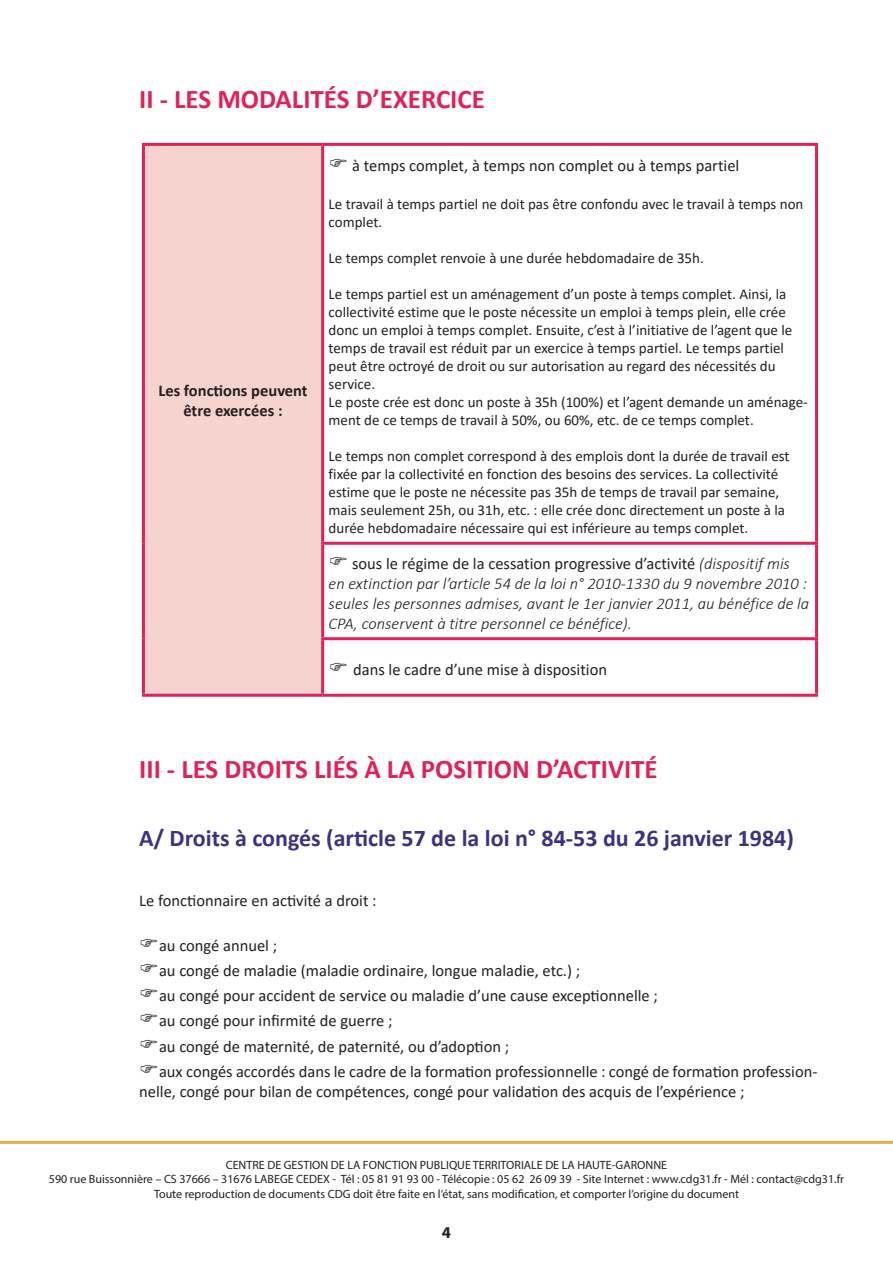
<style>
.page{position:relative;width:893px;height:1263px;background:#fff}
.page>*{position:absolute;margin:0;border:0;box-sizing:border-box;transform-origin:0 0}
.corps_du_texte{font:700 27px "Calibri";color:#e02258}
.corps_du_texte-2{font:700 24px "Calibri";color:#3c3280}
.corps_du_texte-3{font:16.5px/19.8px "Calibri";color:#231f20}
.corps_du_texte-4{font:italic 300 16.5px/19.8px "Calibri";color:#231f20}
.corps_du_texte-5{font:700 16.5px/19.8px "Calibri";color:#231f20;text-align:center}
.t1{font:700 16.5px "Myriad Pro";color:#231f20}
.corps_du_texte-6{font:15px/18px "Calibri";color:#231f20}
.t2{font:12px "Myriad Pro";color:#231f20}
.s1{font-weight:400;font-style:normal}
</style>
<div class="page">
<hr style="left:0;top:1141px;width:893px;height:3px;background:#e0b245">
<div style="left:143px;top:144px;width:180px;height:551px;background:#f7d3d0"></div>
<svg style="left:324px;top:146px;width:491px;height:548px"></svg>
<hr style="left:142px;top:143px;width:181px;height:3px;background:#e02258">
<hr style="left:142px;top:146px;width:3px;height:397px;background:#e02258">
<hr style="left:323px;top:143px;width:495px;height:3px;background:#e02258">
<hr style="left:321px;top:146px;width:3px;height:396px;background:#e02258">
<hr style="left:815px;top:146px;width:3px;height:396px;background:#e02258">
<hr style="left:142px;top:543px;width:3px;height:96px;background:#e02258">
<hr style="left:321px;top:542px;width:497px;height:3px;background:#e02258">
<hr style="left:321px;top:545px;width:3px;height:92px;background:#e02258">
<hr style="left:815px;top:545px;width:3px;height:92px;background:#e02258">
<hr style="left:142px;top:639px;width:3px;height:55px;background:#e02258">
<hr style="left:321px;top:637px;width:497px;height:3px;background:#e02258">
<hr style="left:321px;top:640px;width:3px;height:54px;background:#e02258">
<hr style="left:815px;top:640px;width:3px;height:54px;background:#e02258">
<hr style="left:142px;top:694px;width:181px;height:3px;background:#e02258">
<hr style="left:323px;top:694px;width:495px;height:3px;background:#e02258">
<svg style="left:330px;top:158px;width:17px;height:9px"></svg>
<svg style="left:330px;top:557px;width:17px;height:8px"></svg>
<svg style="left:330px;top:663px;width:17px;height:8px"></svg>
<p class="corps_du_texte" style="left:139px;top:80px;width:347px">II - LES MODALITÉS D’EXERCICE</p>
<p class="corps_du_texte-5" style="left:158px;top:380px;width:151px">Les fonctions peuvent être exercées :</p>
<p class="corps_du_texte-3" style="left:352px;top:155px;width:389px">à temps complet, à temps non complet ou à temps partiel</p>
<p class="corps_du_texte-6" style="left:329px;top:194px;width:476px">Le travail à temps partiel ne doit pas être confondu avec le travail à temps non complet.</p>
<p class="corps_du_texte-6" style="left:329px;top:248px;width:377px">Le temps complet renvoie à une durée hebdomadaire de 35h.</p>
<p class="corps_du_texte-6" style="left:329px;top:284px;width:465px">Le temps partiel est un aménagement d’un poste à temps complet. Ainsi, la collectivité estime que le poste nécessite un emploi à temps plein, elle crée donc un emploi à temps complet. Ensuite, c’est à l’initiative de l’agent que le temps de travail est réduit par un exercice à temps partiel. Le temps partiel peut être octroyé de droit ou sur autorisation au regard des nécessités du service.</p>
<p class="corps_du_texte-6" style="left:329px;top:392px;width:481px">Le poste crée est donc un poste à 35h (100%) et l’agent demande un aménage&shy;ment de ce temps de travail à 50%, ou 60%, etc. de ce temps complet.</p>
<p class="corps_du_texte-6" style="left:329px;top:446px;width:462px">Le temps non complet correspond à des emplois dont la durée de travail est fixée par la collectivité en fonction des besoins des services. La collectivité estime que le poste ne nécessite pas 35h de temps de travail par semaine, mais seulement 25h, ou 31h, etc. : elle crée donc directement un poste à la durée hebdomadaire nécessaire qui est inférieure au temps complet.</p>
<p class="corps_du_texte-4" style="left:329px;top:554px;width:482px;text-indent:24px"><span class="s1">sous le régime de la cessation progressive d’activité</span> (dispositif mis en extinction par l’article 54 de la loi n° 2010-1330 du 9 novembre 2010 : seules les personnes admises, avant le 1er janvier 2011, au bénéfice de la CPA, conservent à titre personnel ce bénéfice).</p>
<p class="corps_du_texte-3" style="left:353px;top:659px;width:255px">dans le cadre d’une mise à disposition</p>
<p class="corps_du_texte" style="left:139px;top:750px;width:520px">III - LES DROITS LIÉS À LA POSITION D’ACTIVITÉ</p>
<p class="corps_du_texte-2" style="left:139px;top:821px;width:656px">A/ Droits à congés (article 57 de la loi n° 84-53 du 26 janvier 1984)</p>
<p class="corps_du_texte-3" style="left:139px;top:890px;width:239px">Le fonctionnaire en activité a droit :</p>
<p class="corps_du_texte-3" style="left:159px;top:935px;width:120px">au congé annuel ;</p>
<p class="corps_du_texte-3" style="left:159px;top:960px;width:423px">au congé de maladie (maladie ordinaire, longue maladie, etc.) ;</p>
<p class="corps_du_texte-3" style="left:159px;top:985px;width:500px">au congé pour accident de service ou maladie d’une cause exceptionnelle ;</p>
<p class="corps_du_texte-3" style="left:159px;top:1010px;width:235px">au congé pour infirmité de guerre ;</p>
<p class="corps_du_texte-3" style="left:159px;top:1036px;width:352px">au congé de maternité, de paternité, ou d’adoption ;</p>
<p class="corps_du_texte-3" style="left:139px;top:1061px;width:680px;text-indent:20px">aux congés accordés dans le cadre de la formation professionnelle : congé de formation profession&shy;nelle, congé pour bilan de compétences, congé pour validation des acquis de l’expérience ;</p>
<p class="t2" style="left:226px;top:1158px;width:443px">CENTRE DE GESTION DE LA FONCTION PUBLIQUE TERRITORIALE DE LA HAUTE-GARONNE</p>
<p class="t2" style="left:49px;top:1172px;width:797px">590 rue Buissonnière – CS 37666 – 31676 LABEGE CEDEX - Tél : 05 81 91 93 00 - Télécopie : 05 62 26 09 39 - Site Internet : www.cdg31.fr - Mél : contact@cdg31.fr</p>
<p class="t2" style="left:154px;top:1186px;width:586px">Toute reproduction de documents CDG doit être faite en l’état, sans modification, et comporter l’origine du document</p>
<p class="t1" style="left:442px;top:1221px;width:11px">4</p>
</div>
